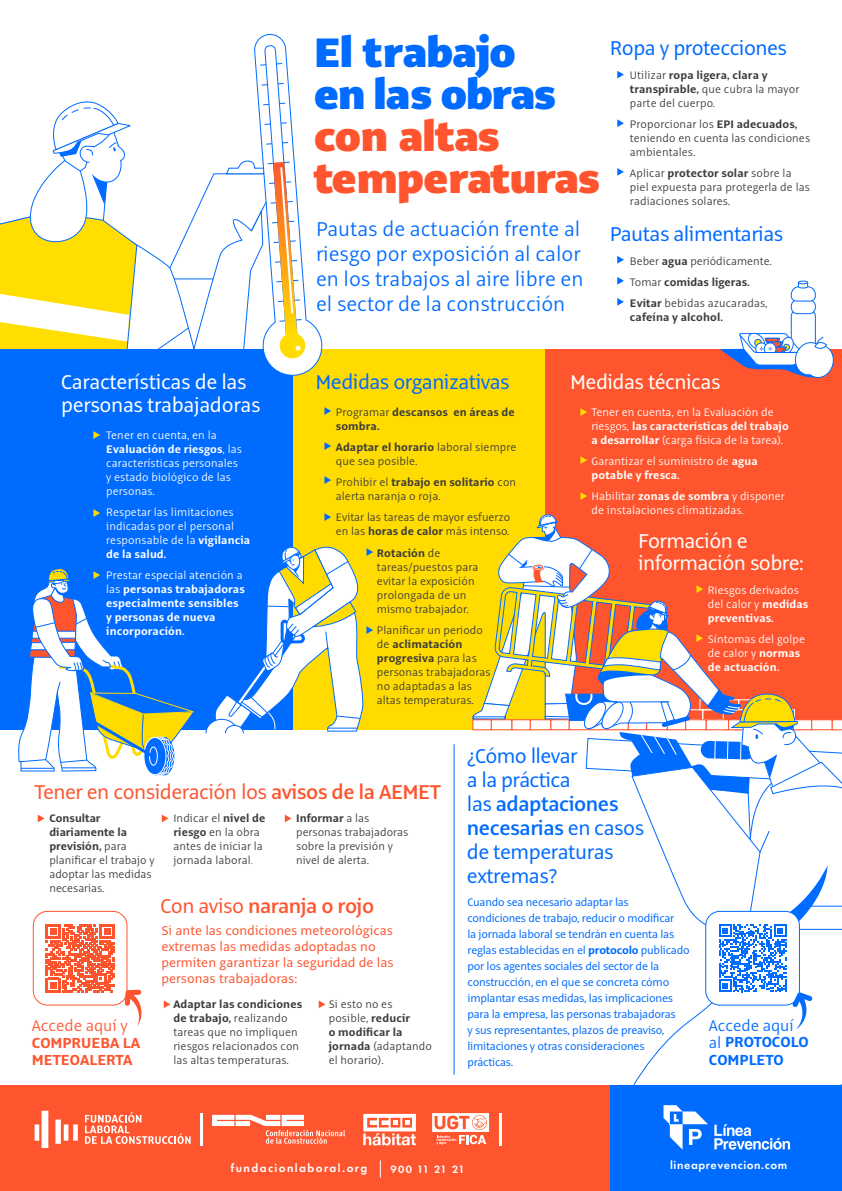
<style>
.page{position:relative;width:842px;height:1191px;background:#fff}
.page>*{position:absolute;margin:0;border:0;box-sizing:border-box;transform-origin:0 0}
.t1{font:900 45.3px/41.7px "Alto Pro";letter-spacing:-.03em;color:#ff542e}
.t2{font:900 45.3px/41.7px "Alto Pro";letter-spacing:-.03em;color:#006bff}
.t3{font:22px/24px "Alto Pro";letter-spacing:-.025em;color:#006bff}
.t4{font:300 22px/25px "Alto Pro";color:#006bff}
.t5{font:22px/22px "Alto Pro";letter-spacing:-.02em;color:#fff}
.t6{font:22px "Alto Pro";letter-spacing:-.025em;color:#fe552f}
.t7{font:600 22px "Alto Pro";letter-spacing:-.025em;color:#fe552f}
.t8{font:300 17px "Alto Pro";color:#fe552f}
.t9{font:300 17px "Alto Pro";color:#006bff}
.t10{font:700 16px/17px "Alto Pro";color:#fe552f}
.t11{font:700 16px/17.3px "Alto Pro";color:#006bff}
.t12{font:14px/16px "Alto Pro";color:#fe552f}
.t13{font:300 12px/14px "Alto Pro";letter-spacing:.01em;color:#3c3c3b}
.t14{font:300 12px/14px "Alto Pro";letter-spacing:.01em;color:#fff}
.t15{font:12px/16px "Alto Pro";letter-spacing:-.02em;color:#006bff}
.t16{font:700 12px/14px "Alto Pro";letter-spacing:.01em;color:#fff}
.t17{font:700 12px/14px "Alto Pro";letter-spacing:.01em;color:#3c3c3b}
.t18{font:600 12px "Futura PT";letter-spacing:.11em;color:#fff}
.t19{font:600 12px "Futura PT";letter-spacing:.05em;color:#fff}
.t20{font:600 11px "Futura PT";letter-spacing:.015em;color:#fff}
.s1{font-weight:700}
.s2{font-weight:300}
.s3{font-weight:600}
.s4{font-weight:400}
.s5{font-weight:200}
.s6{font-weight:300;font-size:17px}
</style>
<div class="page">
<div style="left:289px;top:349px;width:257px;height:380px;background:#ffdb00"></div>
<div style="left:545px;top:349px;width:297px;height:380px;background:#fe552f"></div>
<div style="left:0;top:349px;width:292px;height:380px;background:#006bff"></div>
<div style="left:33px;top:911px;width:94px;height:94px;border:1px solid #fe552f;border-radius:14px"></div>
<svg style="left:46px;top:924px;width:68px;height:68px"></svg>
<svg style="left:93px;top:431px;width:7px;height:8px"></svg>
<svg style="left:324px;top:407px;width:7px;height:8px"></svg>
<svg style="left:580px;top:408px;width:7px;height:8px"></svg>
<svg style="left:580px;top:456px;width:7px;height:8px"></svg>
<svg style="left:580px;top:492px;width:7px;height:8px"></svg>
<svg style="left:324px;top:442px;width:7px;height:8px"></svg>
<svg style="left:324px;top:476px;width:7px;height:8px"></svg>
<svg style="left:324px;top:513px;width:7px;height:8px"></svg>
<svg style="left:93px;top:509px;width:7px;height:8px"></svg>
<svg style="left:16px;top:568px;width:181px;height:208px"></svg>
<svg style="left:0;top:34px;width:323px;height:343px"></svg>
<svg style="left:205px;top:545px;width:168px;height:189px"></svg>
<svg style="left:125px;top:989px;width:17px;height:37px"></svg>
<svg style="left:38px;top:814px;width:6px;height:8px"></svg>
<svg style="left:162px;top:814px;width:6px;height:8px"></svg>
<svg style="left:285px;top:814px;width:6px;height:8px"></svg>
<svg style="left:164px;top:1000px;width:6px;height:8px"></svg>
<svg style="left:319px;top:1000px;width:6px;height:8px"></svg>
<svg style="left:617px;top:71px;width:7px;height:7px"></svg>
<svg style="left:617px;top:119px;width:7px;height:8px"></svg>
<svg style="left:617px;top:168px;width:7px;height:8px"></svg>
<svg style="left:617px;top:256px;width:7px;height:7px"></svg>
<svg style="left:617px;top:277px;width:7px;height:8px"></svg>
<svg style="left:617px;top:298px;width:7px;height:8px"></svg>
<div style="left:791px;top:299px;width:25px;height:15px;border:1px solid #006bff;border-radius:6px"></div>
<svg style="left:790px;top:281px;width:26px;height:21px"></svg>
<svg style="left:720px;top:310px;width:114px;height:68px"></svg>
<div style="left:0;top:1085px;width:612px;height:106px;background:#fe552f"></div>
<svg style="left:35px;top:1110px;width:43px;height:38px"></svg>
<svg style="left:85px;top:1112px;width:106px;height:32px"></svg>
<hr style="left:200px;top:1113px;width:2px;height:32px;background:#fff">
<svg style="left:212px;top:1114px;width:133px;height:29px"></svg>
<svg style="left:363px;top:1113px;width:53px;height:32px"></svg>
<svg style="left:432px;top:514px;width:410px;height:677px"></svg>
<svg style="left:380px;top:1160px;width:1px;height:17px"></svg>
<h1 class="t2" style="left:314px;top:32px;width:243px">El trabajo en las obras</h1>
<h1 class="t1" style="left:314px;top:115px;width:287px">con altas temperaturas</h1>
<h2 class="t4" style="left:316px;top:217px;width:269px">Pautas de actuación frente al riesgo por exposición al calor en los trabajos al aire libre en el sector de la construcción</h2>
<h2 class="t3" style="left:610px;top:36px;width:179px">Ropa y protecciones</h2>
<p class="t13" style="left:630px;top:68px;width:171px">Utilizar <span class="s1">ropa ligera, clara y transpirable,</span> que cubra la mayor parte del cuerpo.</p>
<p class="t13" style="left:630px;top:117px;width:182px">Proporcionar los <span class="s1">EPI adecuados, </span>teniendo en cuenta las condiciones ambientales.</p>
<p class="t13" style="left:630px;top:166px;width:182px">Aplicar <span class="s1">protector solar</span> sobre la piel expuesta para protegerla de las radiaciones solares.</p>
<h2 class="t3" style="left:610px;top:222px;width:175px">Pautas alimentarias</h2>
<p class="t13" style="left:630px;top:250px;width:143px;line-height:21px">Beber <span class="s1">agua</span> periódicamente.<br>Tomar <span class="s1">comidas ligeras.<br>Evitar</span> bebidas azucaradas,</p>
<p class="t17" style="left:630px;top:310px;width:95px">cafeína y alcohol.</p>
<h2 class="t5" style="left:61px;top:371px;width:201px">Características de las personas trabajadoras</h2>
<h2 class="t3" style="left:315px;top:370px;width:196px">Medidas organizativas</h2>
<p class="t17" style="left:336px;top:405px;width:180px"><span class="s2">Programar</span> descansos en áreas de sombra.</p>
<p class="t13" style="left:336px;top:440px;width:182px"><span class="s1">Adaptar el horario</span> laboral siempre que sea posible.</p>
<p class="t13" style="left:336px;top:475px;width:182px">Prohibir el <span class="s1">trabajo en solitario</span> con alerta naranja o roja.</p>
<p class="t13" style="left:336px;top:510px;width:176px">Evitar las tareas de mayor esfuerzo en las <span class="s1">horas de calor</span> más intenso.</p>
<p class="t14" style="left:106px;top:428px;width:137px">Tener en cuenta, en la<br><span class="s1">Evaluación de riesgos</span>, las características personales y estado biológico de las personas.</p>
<p class="t14" style="left:106px;top:505px;width:145px">Respetar las limitaciones indicadas por el personal responsable de la <span class="s1">vigilancia de la salud.</span></p>
<p class="t16" style="left:106px;top:568px;width:140px"><span class="s2">Prestar especial atención a las</span> personas trabajadoras especialmente sensibles y personas de nueva incorporación.</p>
<p class="t13" style="left:377px;top:546px;width:103px"><span class="s1">Rotación</span> de tareas/puestos para evitar la exposición prolongada de un mismo trabajador.</p>
<p class="t13" style="left:377px;top:623px;width:115px">Planificar un periodo de <span class="s1">aclimatación progresiva</span> para las personas trabajadoras no adaptadas a las altas temperaturas.</p>
<h2 class="t5" style="left:570px;top:371px;width:152px">Medidas técnicas</h2>
<p class="t14" style="left:592px;top:405px;width:199px">Tener en cuenta, en la Evaluación de riesgos, <span class="s1">las características del trabajo a desarrollar</span> (carga física de la tarea).</p>
<p class="t14" style="left:592px;top:454px;width:168px">Garantizar el suministro de <span class="s1">agua potable y fresca.</span></p>
<p class="t14" style="left:592px;top:489px;width:195px">Habilitar <span class="s1">zonas de sombra</span> y disponer de instalaciones climatizadas.</p>
<h2 class="t5" style="left:638px;top:529px;width:167px">Formación e información sobre:</h2>
<p class="t14" style="left:708px;top:583px;width:102px">Riesgos derivados del calor y <span class="s1">medidas preventivas.</span></p>
<p class="t14" style="left:708px;top:632px;width:99px">Síntomas del golpe de calor y <span class="s1">normas de actuación.</span></p>
<h2 class="t6" style="left:34px;top:778px;width:408px">Tener en consideración los <span class="s3">avisos de la AEMET</span></h2>
<p class="t13" style="left:49px;top:811px;width:107px"><span class="s1">Consultar diariamente la previsión,</span> para planificar el trabajo y adoptar las medidas necesarias.</p>
<h2 class="t7" style="left:160px;top:892px;width:215px"><span class="s4">Con aviso</span> naranja o rojo</h2>
<p class="t13" style="left:173px;top:811px;width:93px">Indicar el <span class="s1">nivel de riesgo</span> en la obra antes de iniciar la jornada laboral<span class="s5">.</span></p>
<p class="t13" style="left:296px;top:811px;width:114px"><span class="s1">Informar</span> a las personas trabajadoras sobre la previsión y nivel de alerta.</p>
<h3 class="t8" style="left:32px;top:1014px;width:97px">Accede aquí y</h3>
<h3 class="t10" style="left:32px;top:1034px;width:110px">COMPRUEBA LA<br>METEOALERTA</h3>
<p class="t12" style="left:161px;top:922px;width:234px">Si ante las condiciones meteorológicas extremas las medidas adoptadas no permiten garantizar la seguridad de las personas trabajadoras:</p>
<p class="t13" style="left:173px;top:997px;width:130px"><span class="s1">Adaptar las condiciones de trabajo,</span> realizando tareas que no impliquen riesgos relacionados con las altas temperaturas.</p>
<p class="t13" style="left:329px;top:997px;width:105px">Si esto no es posible, <span class="s1">reducir<br>o modificar la jornada</span> (adaptando el horario).</p>
<h2 class="t3" style="left:467px;top:744px;width:179px">¿Cómo llevar<br>a la práctica<br>las <span class="s3">adaptaciones necesarias</span> en casos de temperaturas extremas?</h2>
<p class="t15" style="left:467px;top:894px;width:224px">Cuando sea necesario adaptar las condiciones de trabajo, reducir o modificar<br>la jornada laboral se tendrán en cuenta las reglas establecidas en el <span class="s1">protocolo</span> publicado por los agentes sociales del sector de la construcción, en el que se concreta cómo implantar esas medidas, las implicaciones para la empresa, las personas trabajadoras<br>y sus representantes, plazos de preaviso, limitaciones y otras consideraciones prácticas.</p>
<h3 class="t9" style="left:709px;top:1014px;width:87px">Accede aquí</h3>
<h3 class="t11" style="left:709px;top:1033px;width:101px"><span class="s6">al</span> PROTOCOLO<br>COMPLETO</h3>
<p class="t18" style="left:231px;top:1161px;width:138px">fundacionlaboral.org</p>
<p class="t20" style="left:390px;top:1162px;width:76px">900 11 21 21</p>
<p class="t19" style="left:670px;top:1157px;width:119px">lineaprevencion.com</p>
</div>
